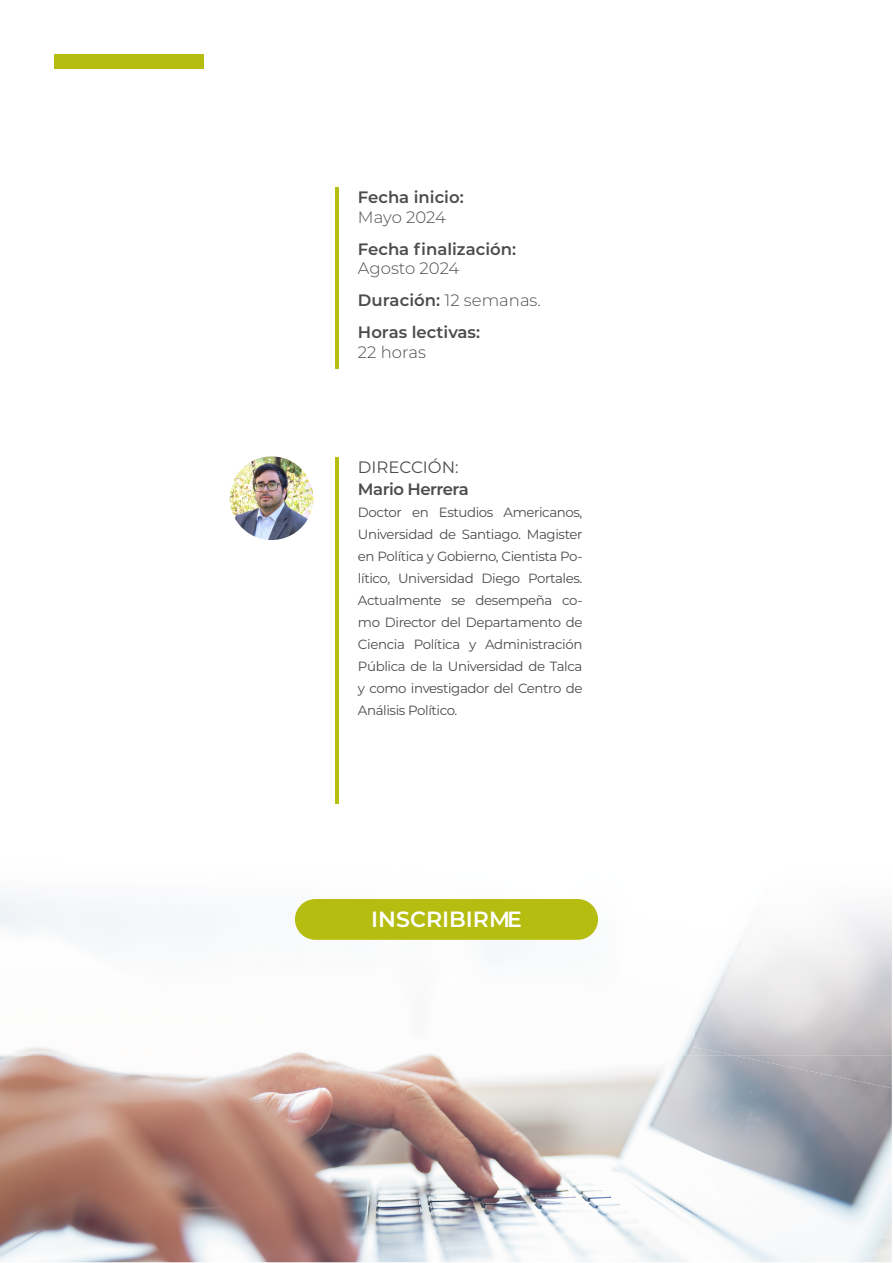
<style>
.page{position:relative;width:893px;height:1263px;background:#fff}
.page>*{position:absolute;margin:0;border:0;box-sizing:border-box;transform-origin:0 0}
.t1{font:600 22.05px "Montserrat";color:#fff}
.t2{font:600 16.5px/32.1px "Montserrat";color:#4d4c4c}
.t3{font:300 16.5px "Montserrat";color:#4d4c4c}
.t4{font:600 16.5px "Montserrat";letter-spacing:-.03em;color:#4d4c4c}
.t5{font:16.5px "Montserrat";color:#4d4c4c}
.t6{font:13.35px/22px "Montserrat";letter-spacing:-.03em;color:#4d4c4c;text-align:justify}
.s1{font-weight:300}
</style>
<div class="page">
<div style="left:54px;top:54px;width:149px;height:14px;background:#b4bd10"></div>
<img style="left:0;top:1055px;width:892px;height:207px">
<img style="left:679px;top:1047px;width:15px;height:8px">
<img style="left:733px;top:1055px;width:159px;height:33px">
<img style="left:694px;top:957px;width:198px;height:98px">
<img style="left:684px;top:1026px;width:10px;height:21px">
<div style="left:295px;top:899px;width:303px;height:41px;background:#b4bd10;border-radius:20px"></div>
<hr style="left:335px;top:187px;width:3px;height:182px;background:#b4bd10">
<hr style="left:335px;top:457px;width:3px;height:347px;background:#b4bd10">
<img style="left:230px;top:456px;width:83px;height:84px;border-radius:42px">
<p class="t2" style="left:358px;top:180px;width:107px">Fecha inicio:</p>
<p class="t3" style="left:358px;top:206px;width:89px">Mayo 2024</p>
<p class="t2" style="left:358px;top:232px;width:160px">Fecha finalización:</p>
<p class="t2" style="left:358px;top:251px;width:184px"><span class="s1">Agosto 2024<br></span>Duración: <span class="s1">12 semanas.<br></span>Horas lectivas:</p>
<p class="t3" style="left:358px;top:341px;width:70px">22 horas</p>
<p class="t5" style="left:358px;top:456px;width:102px">DIRECCIÓN:</p>
<p class="t4" style="left:358px;top:478px;width:112px">Mario Herrera</p>
<p class="t6" style="left:358px;top:501px;width:226px">Doctor en Estudios Americanos, Universidad de Santiago. Magister en Política y Gobierno, Cientista Po&shy;lítico, Universidad Diego Portales.<br>Actualmente se desempeña co&shy;mo Director del Departamento de Ciencia Política y Administración Pública de la Universidad de Talca y como investigador del Centro de Análisis Político.</p>
<h1 class="t1" style="left:371px;top:904px;width:152px">INSCRIBIRME</h1>
</div>
